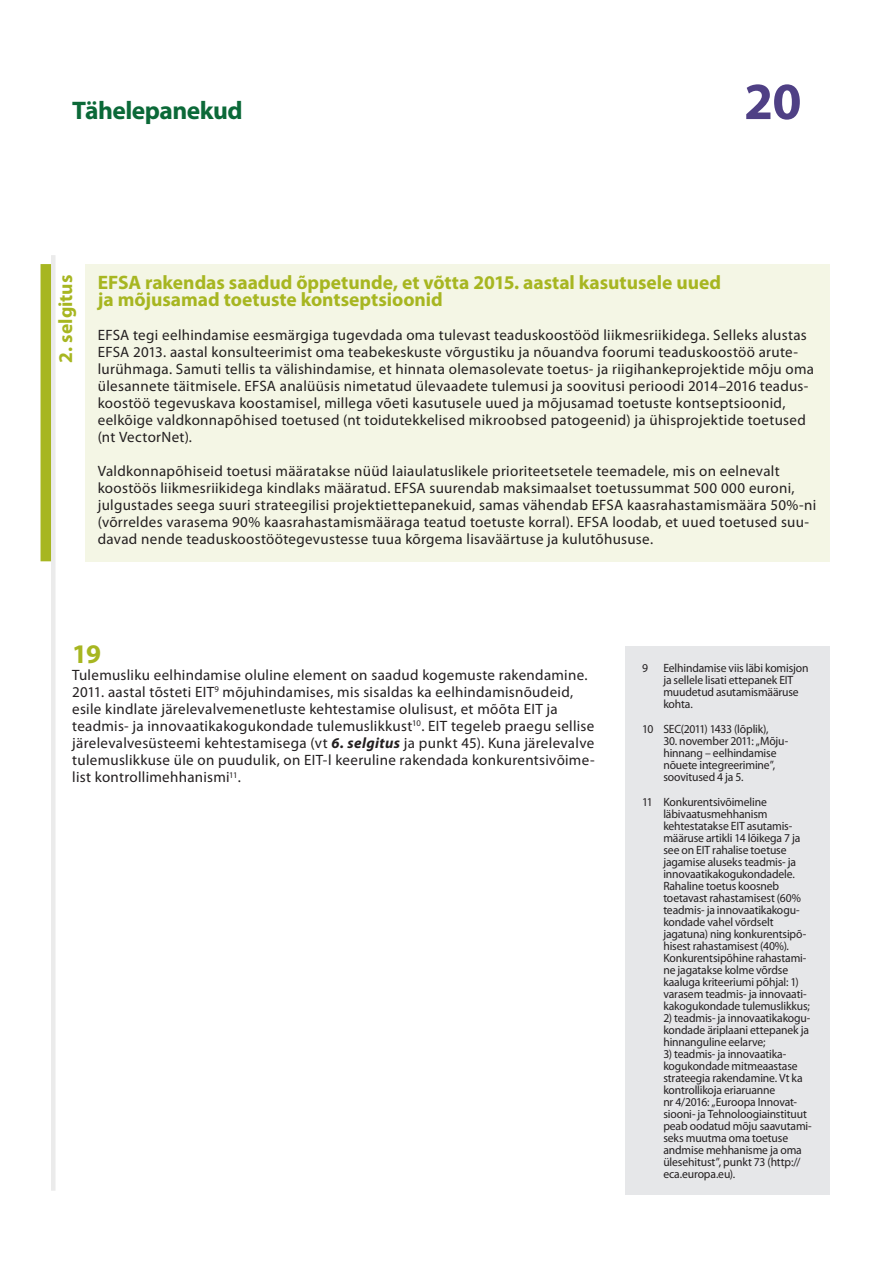
<style>
.page{position:relative;width:893px;height:1263px;background:#fff}
.page>*{position:absolute;margin:0;border:0;box-sizing:border-box;transform-origin:0 0}
.t1{font:700 52.5px "Myriad Pro";color:#4f4085}
.E_05_-_CHAP__1__TEXT{font:700 27px "Myriad Pro";color:#a7b621}
.t2{font:700 25.5px "Myriad Pro";letter-spacing:-.025em;color:#0b6938}
.F_02_-_BOX_TITRE_COL{font:700 19.5px/17px "Myriad Pro";color:#a7b621}
.F_01_-_GREEN_BOX_NUM{font:700 19.5px "Myriad Pro";color:#a7b621}
.F_04_-_BOX_TEXTE{font:15px/17px "Myriad Pro";letter-spacing:.02em;color:#231f20}
.E_05_-_CHAP__1__TEXT-2{font:15px/17px "Myriad Pro";letter-spacing:.02em;color:#231f20}
.E_08_-_CHAP__FOOTNOT{font:12px/12px "Myriad Pro";letter-spacing:-.015em;color:#231f20}
.s1{font-weight:700;font-style:italic}
</style>
<div class="page">
<div style="left:51px;top:255px;width:5px;height:936px;background:#ebebeb"></div>
<div style="left:625px;top:646px;width:204px;height:549px;background:#e6e7e9"></div>
<div style="left:85px;top:264px;width:744px;height:297px;background:#f4f6e5"></div>
<div style="left:41px;top:264px;width:10px;height:297px;background:#a7b621"></div>
<h3 class="t2" style="left:72px;top:94px;width:172px">Tähelepanekud</h3>
<h1 class="t1" style="left:744px;top:67px;width:59px">20</h1>
<p class="F_01_-_GREEN_BOX_NUM" style="left:53px;top:363px;width:89px;rotate:-90deg">2. selgitus</p>
<p class="F_02_-_BOX_TITRE_COL" style="left:98px;top:273px;width:625px">EFSA rakendas saadud õppetunde, et võtta 2015. aastal kasutusele uued ja mõjusamad toetuste kontseptsioonid</p>
<p class="F_04_-_BOX_TEXTE" style="left:98px;top:326px;width:718px">EFSA tegi eelhindamise eesmärgiga tugevdada oma tulevast teaduskoostööd liikmesriikidega. Selleks alustas EFSA 2013. aastal konsulteerimist oma teabekeskuste võrgustiku ja nõuandva foorumi teaduskoostöö arute&shy;lurühmaga. Samuti tellis ta välishindamise, et hinnata olemasolevate toetus- ja riigihankeprojektide mõju oma ülesannete täitmisele. EFSA analüüsis nimetatud ülevaadete tulemusi ja soovitusi perioodi 2014–2016 teadus&shy;koostöö tegevuskava koostamisel, millega võeti kasutusele uued ja mõjusamad toetuste kontseptsioonid, eelkõige valdkonnapõhised toetused (nt toidutekkelised mikroobsed patogeenid) ja ühisprojektide toetused (nt VectorNet).</p>
<p class="F_04_-_BOX_TEXTE" style="left:98px;top:462px;width:720px">Valdkonnapõhiseid toetusi määratakse nüüd laiaulatuslikele prioriteetsetele teemadele, mis on eelnevalt koostöös liikmesriikidega kindlaks määratud. EFSA suurendab maksimaalset toetussummat 500 000 euroni, julgustades seega suuri strateegilisi projektiettepanekuid, samas vähendab EFSA kaasrahastamismäära 50%-ni (võrreldes varasema 90% kaasrahastamismääraga teatud toetuste korral). EFSA loodab, et uued toetused suu&shy;davad nende teaduskoostöötegevustesse tuua kõrgema lisaväärtuse ja kulutõhususe.</p>
<p class="E_05_-_CHAP__1__TEXT" style="left:72px;top:637px;width:30px">19</p>
<p class="E_05_-_CHAP__1__TEXT-2" style="left:72px;top:667px;width:524px">Tulemusliku eelhindamise oluline element on saadud kogemuste rakendamine.<br>2011. aastal tõsteti EIT<sup>9</sup> mõjuhindamises, mis sisaldas ka eelhindamisnõudeid, esile kindlate järelevalvemenetluste kehtestamise olulisust, et mõõta EIT ja teadmis- ja innovaatikakogukondade tulemuslikkust<sup>10</sup>. EIT tegeleb praegu sellise järelevalvesüsteemi kehtestamisega (vt <span class="s1">6. selgitus</span> ja punkt 45). Kuna järelevalve tulemuslikkuse üle on puudulik, on EIT-l keeruline rakendada konkurentsivõime&shy;list kontrollimehhanismi<sup>11</sup>.</p>
<p class="E_08_-_CHAP__FOOTNOT" style="left:642px;top:662px;width:7px">9</p>
<p class="E_08_-_CHAP__FOOTNOT" style="left:663px;top:662px;width:147px">Eelhindamise viis läbi komisjon ja sellele lisati ettepanek EIT muudetud asutamismääruse kohta.</p>
<p class="E_08_-_CHAP__FOOTNOT" style="left:642px;top:723px;width:128px">10 SEC(2011) 1433 (lõplik),</p>
<p class="E_08_-_CHAP__FOOTNOT" style="left:663px;top:735px;width:126px">30. november 2011: „Mõju&shy;hinnang – eelhindamise nõuete integreerimine”, soovitused 4 ja 5.</p>
<p class="E_08_-_CHAP__FOOTNOT" style="left:663px;top:796px;width:148px;text-indent:-21px">11 Konkurentsivõimeline läbivaatusmehhanism kehtestatakse EIT asutamis&shy;määruse artikli 14 lõikega 7 ja see on EIT rahalise toetuse jagamise aluseks teadmis- ja innovaatikakogukondadele.<br>Rahaline toetus koosneb toetavast rahastamisest (60% teadmis- ja innovaatikakogu&shy;kondade vahel võrdselt jagatuna) ning konkurentsipõ&shy;hisest rahastamisest (40%).<br>Konkurentsipõhine rahastami&shy;ne jagatakse kolme võrdse kaaluga kriteeriumi põhjal: 1) varasem teadmis- ja innovaati&shy;kakogukondade tulemuslikkus;</p>
<p class="E_08_-_CHAP__FOOTNOT" style="left:663px;top:1012px;width:149px">2) teadmis- ja innovaatikakogu&shy;kondade äriplaani ettepanek ja hinnanguline eelarve;</p>
<p class="E_08_-_CHAP__FOOTNOT" style="left:663px;top:1048px;width:150px">3) teadmis- ja innovaatika&shy;kogukondade mitmeaastase strateegia rakendamine. Vt ka kontrollikoja eriaruanne<br>nr 4/2016: „Euroopa Innovat&shy;siooni- ja Tehnoloogiainstituut peab oodatud mõju saavutami&shy;seks muutma oma toetuse andmise mehhanisme ja oma ülesehitust”, punkt 73 (http:// eca.europa.eu).</p>
</div>
